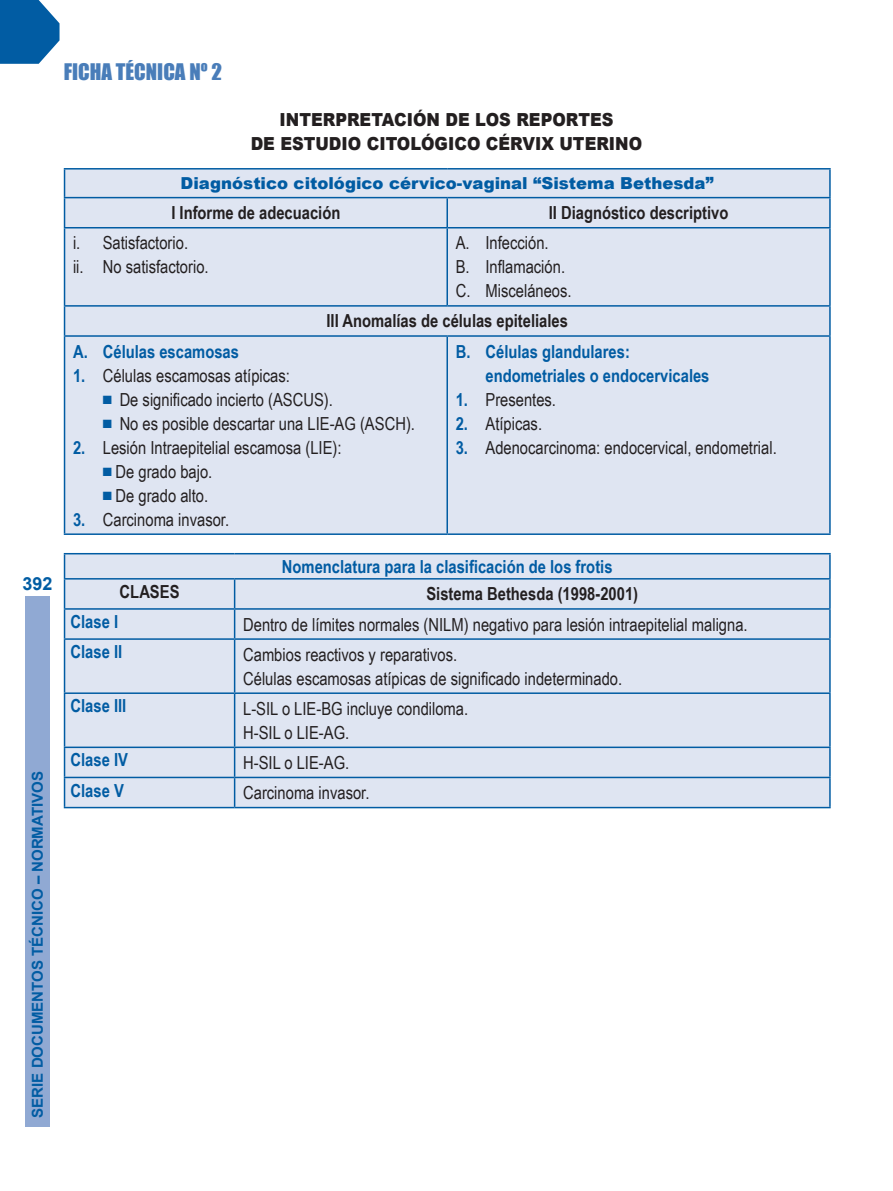
<style>
.page{position:relative;width:893px;height:1191px;background:#fff}
.page>*{position:absolute;margin:0;border:0;box-sizing:border-box;transform-origin:0 0}
.t1{font:21px "Impact";color:#497db9}
.t2{font:18px/24px "Arial Narrow";color:#231f20}
.t3{font:700 18px/24px "Arial Narrow";color:#015ca3}
.t4{font:700 18px "Arial Narrow";color:#231f20}
.t5{font:900 18px/24px "Arial";color:#231f20;text-align:center;scale:.9 1}
.t6{font:700 18px "Arial";color:#015ca3}
.t7{font:900 16.5px "Arial";color:#015ca3}
.t8{font:700 15px "Arial";color:#015ca3}
.s1{font-weight:700;color:#015ca3}
.s2{color:#015ca3}
</style>
<div class="page">
<div style="left:25px;top:596px;width:24px;height:531px;background:#90a9d3"></div>
<svg style="left:0;top:0;width:60px;height:64px;background:#2372af"></svg>
<div style="left:65px;top:169px;width:764px;height:364px;background:#dfe5f2"></div>
<hr style="left:64px;top:168px;width:383px;height:1px;background:#015ca3">
<hr style="left:447px;top:168px;width:384px;height:1px;background:#015ca3">
<hr style="left:829px;top:169px;width:2px;height:28px;background:#015ca3">
<hr style="left:64px;top:197px;width:383px;height:1px;background:#015ca3">
<svg style="left:64px;top:169px;width:1px;height:58px"></svg>
<hr style="left:447px;top:197px;width:384px;height:1px;background:#015ca3">
<hr style="left:446px;top:198px;width:2px;height:29px;background:#015ca3">
<hr style="left:829px;top:198px;width:2px;height:29px;background:#015ca3">
<hr style="left:64px;top:227px;width:383px;height:1px;background:#015ca3">
<hr style="left:64px;top:228px;width:1px;height:77px;background:#015ca3">
<hr style="left:447px;top:227px;width:384px;height:1px;background:#015ca3">
<hr style="left:446px;top:228px;width:2px;height:77px;background:#015ca3">
<hr style="left:829px;top:228px;width:2px;height:77px;background:#015ca3">
<hr style="left:64px;top:305px;width:383px;height:2px;background:#015ca3">
<svg style="left:64px;top:307px;width:1px;height:28px"></svg>
<hr style="left:447px;top:305px;width:384px;height:2px;background:#015ca3">
<hr style="left:829px;top:307px;width:2px;height:28px;background:#015ca3">
<hr style="left:64px;top:335px;width:383px;height:2px;background:#015ca3">
<hr style="left:64px;top:337px;width:1px;height:196px;background:#015ca3">
<hr style="left:447px;top:335px;width:384px;height:2px;background:#015ca3">
<hr style="left:446px;top:337px;width:2px;height:196px;background:#015ca3">
<hr style="left:829px;top:337px;width:2px;height:196px;background:#015ca3">
<hr style="left:64px;top:533px;width:383px;height:2px;background:#015ca3">
<hr style="left:447px;top:533px;width:384px;height:2px;background:#015ca3">
<div style="left:65px;top:554px;width:764px;height:253px;background:#dfe5f2"></div>
<hr style="left:64px;top:553px;width:171px;height:1px;background:#015ca3">
<hr style="left:235px;top:553px;width:596px;height:1px;background:#015ca3">
<hr style="left:829px;top:554px;width:2px;height:24px;background:#015ca3">
<hr style="left:64px;top:578px;width:171px;height:1px;background:#015ca3">
<hr style="left:235px;top:578px;width:596px;height:1px;background:#015ca3">
<hr style="left:829px;top:579px;width:2px;height:29px;background:#015ca3">
<hr style="left:64px;top:608px;width:171px;height:1px;background:#015ca3">
<svg style="left:64px;top:554px;width:1px;height:84px"></svg>
<hr style="left:235px;top:608px;width:596px;height:1px;background:#015ca3">
<svg style="left:234px;top:579px;width:1px;height:59px"></svg>
<hr style="left:829px;top:609px;width:2px;height:29px;background:#015ca3">
<hr style="left:64px;top:638px;width:171px;height:2px;background:#015ca3">
<hr style="left:64px;top:640px;width:1px;height:52px;background:#015ca3">
<hr style="left:235px;top:638px;width:596px;height:2px;background:#015ca3">
<hr style="left:234px;top:640px;width:1px;height:52px;background:#015ca3">
<hr style="left:829px;top:640px;width:2px;height:52px;background:#015ca3">
<hr style="left:64px;top:692px;width:171px;height:2px;background:#015ca3">
<hr style="left:64px;top:694px;width:1px;height:52px;background:#015ca3">
<hr style="left:235px;top:692px;width:596px;height:2px;background:#015ca3">
<hr style="left:234px;top:694px;width:1px;height:52px;background:#015ca3">
<hr style="left:829px;top:694px;width:2px;height:52px;background:#015ca3">
<hr style="left:64px;top:746px;width:171px;height:2px;background:#015ca3">
<hr style="left:235px;top:746px;width:596px;height:2px;background:#015ca3">
<hr style="left:829px;top:748px;width:2px;height:28px;background:#015ca3">
<hr style="left:64px;top:776px;width:171px;height:2px;background:#015ca3">
<svg style="left:64px;top:748px;width:1px;height:59px"></svg>
<hr style="left:235px;top:776px;width:596px;height:2px;background:#015ca3">
<svg style="left:234px;top:748px;width:1px;height:59px"></svg>
<hr style="left:829px;top:778px;width:2px;height:29px;background:#015ca3">
<hr style="left:64px;top:807px;width:171px;height:1px;background:#015ca3">
<hr style="left:235px;top:807px;width:596px;height:1px;background:#015ca3">
<p class="t1" style="left:64px;top:56px;width:160px">FICHA TÉCNICA Nº 2</p>
<p class="t5" style="left:251px;top:107px;width:437px">INTERPRETACIÓN DE LOS REPORTES<br>DE ESTUDIO CITOLÓGICO CÉRVIX UTERINO</p>
<p class="t7" style="left:181px;top:171px;width:535px">Diagnóstico citológico cérvico-vaginal “Sistema Bethesda”</p>
<p class="t4" style="left:171px;top:199px;width:170px">I Informe de adecuación</p>
<p class="t4" style="left:549px;top:199px;width:181px">II Diagnóstico descriptivo</p>
<p class="t2" style="left:73px;top:230px;width:137px">i. Satisfactorio.<br>ii. No satisfactorio.</p>
<p class="t2" style="left:456px;top:230px;width:117px">A. Infección.<br>B. Inflamación.<br>C. Misceláneos.</p>
<p class="t4" style="left:326px;top:307px;width:243px">III Anomalías de células epiteliales</p>
<p class="t3" style="left:73px;top:338px;width:167px">A. Células escamosas</p>
<p class="t2" style="left:73px;top:362px;width:218px"><span class="s1">1.</span> Células escamosas atípicas:</p>
<p class="t2" style="left:103px;top:386px;width:232px"><span class="s2">■</span> De significado incierto (ASCUS).</p>
<p class="t2" style="left:103px;top:410px;width:314px"><span class="s2">■</span> No es posible descartar una LIE-AG (ASCH).</p>
<p class="t2" style="left:73px;top:434px;width:270px"><span class="s1">2.</span> Lesión Intraepitelial escamosa (LIE):</p>
<p class="t2" style="left:103px;top:458px;width:111px"><span class="s2">■</span> De grado bajo.</p>
<p class="t2" style="left:103px;top:482px;width:107px"><span class="s2">■</span> De grado alto.</p>
<p class="t2" style="left:73px;top:506px;width:158px"><span class="s1">3.</span> Carcinoma invasor.</p>
<p class="t3" style="left:485px;top:338px;width:225px;text-indent:-30px">B. Células glandulares: endometriales o endocervicales</p>
<p class="t2" style="left:456px;top:386px;width:102px"><span class="s1">1.</span> Presentes.</p>
<p class="t2" style="left:456px;top:410px;width:88px"><span class="s1">2.</span> Atípicas.</p>
<p class="t2" style="left:456px;top:434px;width:323px"><span class="s1">3.</span> Adenocarcinoma: endocervical, endometrial.</p>
<p class="t6" style="left:22px;top:571px;width:32px">392</p>
<p class="t8" style="left:27px;top:1117px;width:346px;rotate:-90deg">Serie Documentos Técnico – Normativos</p>
<p class="t3" style="left:282px;top:553px;width:332px">Nomenclatura para la clasificación de los frotis</p>
<p class="t4" style="left:120px;top:578px;width:61px">CLASES</p>
<p class="t4" style="left:426px;top:580px;width:213px">Sistema Bethesda (1998-2001)</p>
<p class="t3" style="left:71px;top:609px;width:49px">Clase I</p>
<p class="t2" style="left:243px;top:611px;width:506px">Dentro de límites normales (NILM) negativo para lesión intraepitelial maligna.</p>
<p class="t3" style="left:71px;top:639px;width:53px">Clase II</p>
<p class="t2" style="left:243px;top:641px;width:381px">Cambios reactivos y reparativos.<br>Células escamosas atípicas de significado indeterminado.</p>
<p class="t3" style="left:71px;top:693px;width:57px">Clase III</p>
<p class="t2" style="left:243px;top:696px;width:227px">L-SIL o LIE-BG incluye condiloma.<br>H-SIL o LIE-AG.</p>
<p class="t3" style="left:71px;top:747px;width:59px">Clase IV</p>
<p class="t2" style="left:243px;top:750px;width:108px">H-SIL o LIE-AG.</p>
<p class="t3" style="left:71px;top:777px;width:55px">Clase V</p>
<p class="t2" style="left:243px;top:780px;width:128px">Carcinoma invasor.</p>
</div>
